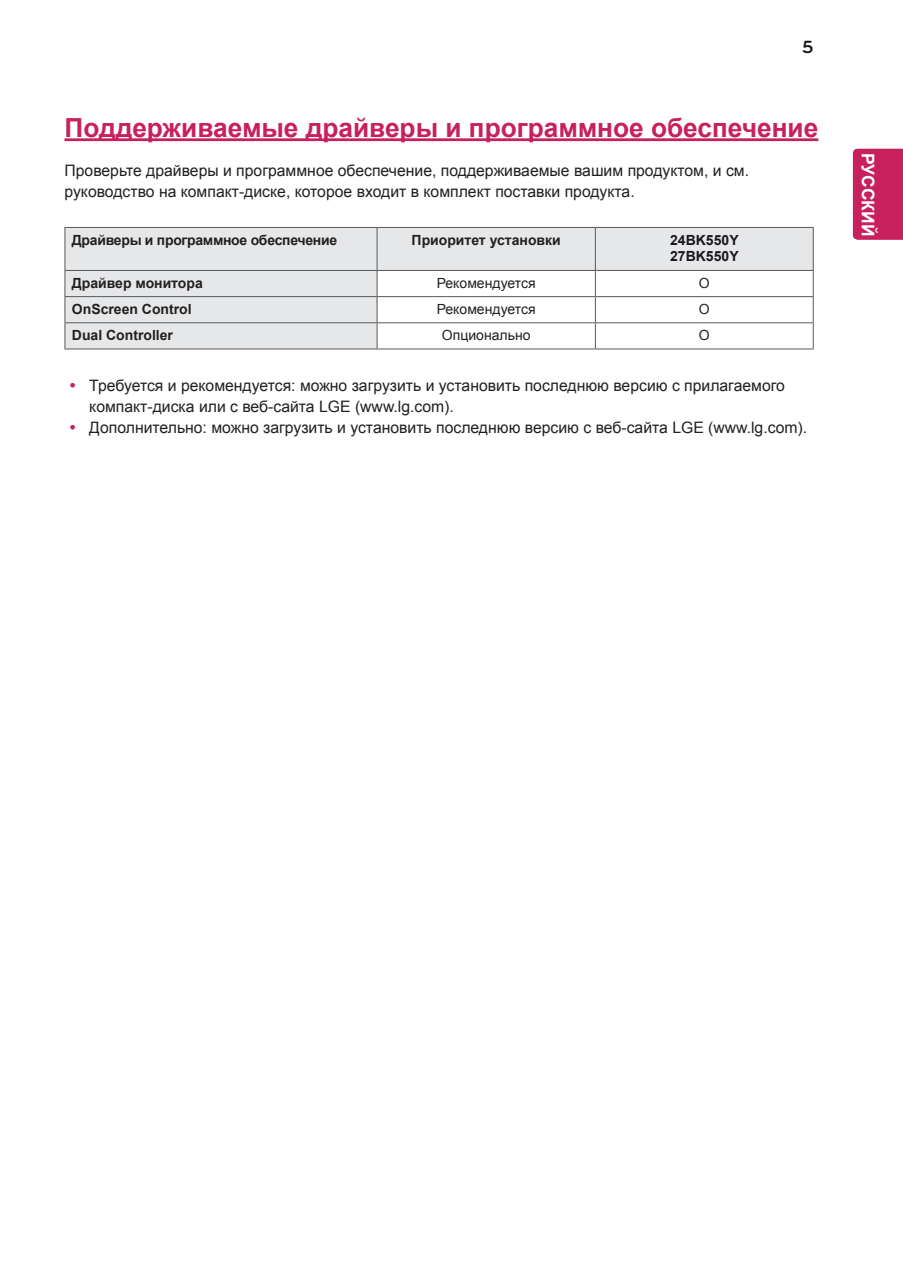
<style>
.page{position:relative;width:903px;height:1275px;background:#fff}
.page>*{position:absolute;margin:0;border:0;box-sizing:border-box;transform-origin:0 0}
.Title-1{font:700 26.25px "Arial";color:#c8205d}
.t1{font:700 21px "Bryant LG";color:#fff}
.t2{font:700 18.38px "Bryant LG";color:#1a161a}
.t3{font:700 17.5px "Arial";color:#fff}
.Body-Bullet{font:15.75px/21px "Arial";color:#231f20}
.Body{font:15.75px/21px "Arial";color:#231f20}
.Body_Bold{font:700 14px "Arial";color:#231f20}
.Body_Center{font:14px "Arial";color:#231f20}
.Body_Bold-2{font:700 14px "Arial";letter-spacing:-.02em;color:#231f20}
.Body_Bold_Center{font:700 14px "Arial";color:#231f20}
.Body-Bold-Center{font:700 14px "Arial";color:#1a161a}
</style>
<div class="page">
<div style="left:853px;top:149px;width:50px;height:91px;background:#c8205d"></div>
<hr style="left:64px;top:138px;width:754px;height:3px;background:#c8205d">
<svg style="left:65px;top:228px;width:748px;height:121px;fill:#e6e7e9"></svg>
<hr style="left:64px;top:227px;width:313px;height:1px;background:#57585a">
<hr style="left:64px;top:228px;width:1px;height:42px;background:#57585a">
<hr style="left:377px;top:227px;width:218px;height:1px;background:#57585a">
<hr style="left:377px;top:228px;width:1px;height:42px;background:#57585a">
<hr style="left:595px;top:227px;width:219px;height:1px;background:#57585a">
<hr style="left:595px;top:228px;width:1px;height:42px;background:#57585a">
<hr style="left:813px;top:228px;width:1px;height:42px;background:#57585a">
<hr style="left:64px;top:270px;width:313px;height:1px;background:#57585a">
<hr style="left:377px;top:270px;width:218px;height:1px;background:#57585a">
<hr style="left:595px;top:270px;width:219px;height:1px;background:#57585a">
<hr style="left:64px;top:296px;width:313px;height:1px;background:#57585a">
<hr style="left:377px;top:296px;width:218px;height:1px;background:#57585a">
<hr style="left:595px;top:296px;width:219px;height:1px;background:#57585a">
<hr style="left:64px;top:322px;width:313px;height:1px;background:#57585a">
<svg style="left:64px;top:271px;width:1px;height:78px"></svg>
<hr style="left:377px;top:322px;width:218px;height:1px;background:#57585a">
<svg style="left:377px;top:271px;width:1px;height:78px"></svg>
<hr style="left:595px;top:322px;width:219px;height:1px;background:#57585a">
<svg style="left:595px;top:271px;width:1px;height:78px"></svg>
<svg style="left:813px;top:271px;width:1px;height:78px"></svg>
<hr style="left:64px;top:349px;width:313px;height:1px;background:#57585a">
<hr style="left:377px;top:349px;width:218px;height:1px;background:#57585a">
<hr style="left:595px;top:349px;width:219px;height:1px;background:#57585a">
<p class="t2" style="left:802px;top:36px;width:13px">5</p>
<p class="Title-1" style="left:64px;top:110px;width:755px">Поддерживаемые драйверы и программное обеспечение</p>
<p class="Body" style="left:64px;top:160px;width:686px">Проверьте драйверы и программное обеспечение, поддерживаемые вашим продуктом, и см. руководство на компакт-диске, которое входит в комплект поставки продукта.</p>
<p class="Body_Bold-2" style="left:72px;top:230px;width:267px">Драйверы и программное обеспечение</p>
<p class="Body_Bold_Center" style="left:412px;top:230px;width:151px">Приоритет установки</p>
<p class="Body-Bold-Center" style="left:670px;top:230px;width:70px">24BK550Y</p>
<p class="Body-Bold-Center" style="left:670px;top:247px;width:70px">27BK550Y</p>
<p class="Body_Bold" style="left:72px;top:273px;width:132px">Драйвер монитора</p>
<p class="Body_Center" style="left:437px;top:274px;width:100px">Рекомендуется</p>
<p class="Body_Center" style="left:699px;top:274px;width:12px">O</p>
<p class="Body_Bold" style="left:72px;top:300px;width:121px">OnScreen Control</p>
<p class="Body_Center" style="left:437px;top:300px;width:100px">Рекомендуется</p>
<p class="Body_Center" style="left:699px;top:300px;width:12px">O</p>
<p class="Body_Bold" style="left:72px;top:326px;width:103px">Dual Controller</p>
<p class="Body_Center" style="left:442px;top:326px;width:90px">Oпционально</p>
<p class="Body_Center" style="left:699px;top:326px;width:12px">O</p>
<p class="Body-Bullet" style="left:89px;top:375px;width:697px">Требуется и рекомендуется: можно загрузить и установить последнюю версию с прилагаемого компакт-диска или с веб-сайта LGE (www.lg.com).</p>
<p class="Body-Bullet" style="left:89px;top:417px;width:719px">Дополнительно: можно загрузить и установить последнюю версию с веб-сайта LGE (www.lg.com).</p>
<p class="t3" style="left:879px;top:153px;width:85px;rotate:90deg">РУССКИЙ</p>
<p class="t1" style="left:883px;top:173px;width:44px;rotate:90deg">RUS</p>
</div>
